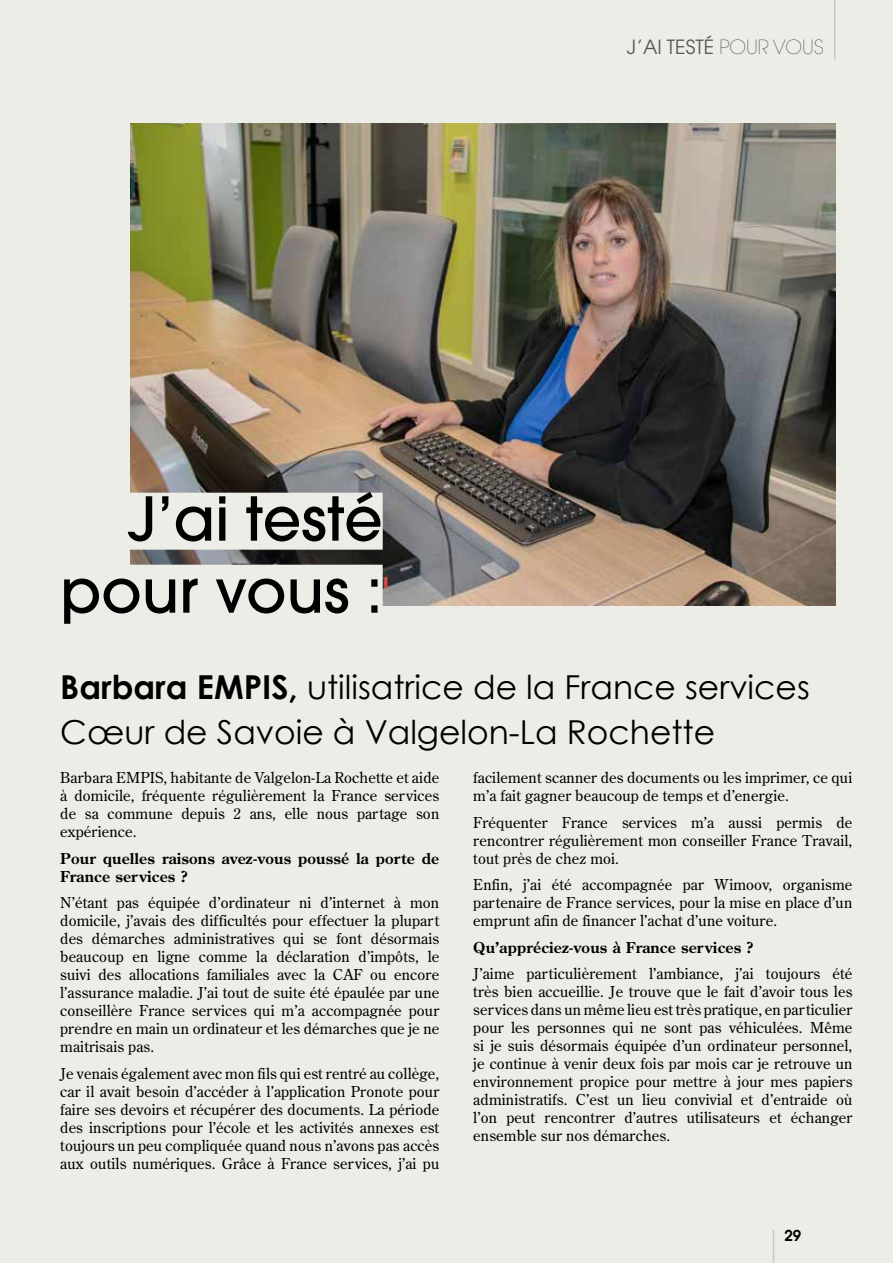
<style>
.page{position:relative;width:893px;height:1263px;background:#edede8}
.page>*{position:absolute;margin:0;border:0;box-sizing:border-box;transform-origin:0 0}
.t1{font:500 60px/72px "Avant Garde";color:#000;text-align:right}
.t2{font:33px/45px "Century Gothic";color:#000}
.t3{font:19.5px "Avant Garde";color:#575756}
.t4{font:15px/18px "Century Old Style";letter-spacing:.01em;color:#000;text-align:justify}
.t5{font:700 15px/18px "Century Old Style";letter-spacing:.01em;color:#000}
.t6{font:600 15px "Avant Garde";color:#000}
.s1{font-weight:200}
.s2{font-weight:700}
</style>
<div class="page">
<img style="left:130px;top:123px;width:705px;height:482px">
<div style="left:128px;top:493px;width:255px;height:57px;background:#edede8"></div>
<div style="left:60px;top:565px;width:323px;height:57px;background:#edede8"></div>
<hr style="left:834px;top:0;width:1px;height:60px;background:#c7c7c7">
<hr style="left:773px;top:1230px;width:1px;height:33px;background:#c7c7c7">
<h1 class="t1" style="left:60px;top:483px;width:324px">J’ai testé pour vous :</h1>
<h3 class="t3" style="left:627px;top:36px;width:199px">J’AI TESTÉ <span class="s1">POUR VOUS</span></h3>
<h2 class="t2" style="left:60px;top:664px;width:751px"><span class="s2">Barbara EMPIS,</span> utilisatrice de la France services<br>Cœur de Savoie à Valgelon-La Rochette</h2>
<p class="t4" style="left:60px;top:768px;width:381px">Barbara EMPIS, habitante de Valgelon-La Rochette et aide à domicile, fréquente régulièrement la France services de sa commune depuis 2 ans, elle nous partage son expérience.</p>
<p class="t5" style="left:60px;top:849px;width:381px">Pour quelles raisons avez-vous poussé la porte de<br>France services ?</p>
<p class="t4" style="left:60px;top:893px;width:381px">N’étant pas équipée d’ordinateur ni d’internet à mon domicile, j’avais des difficultés pour effectuer la plupart des démarches administratives qui se font désormais beaucoup en ligne comme la déclaration d’impôts, le suivi des allocations familiales avec la CAF ou encore l’assurance maladie. J’ai tout de suite été épaulée par une conseillère France services qui m’a accompagnée pour prendre en main un ordinateur et les démarches que je ne maitrisais pas.</p>
<p class="t4" style="left:60px;top:1064px;width:381px">Je venais également avec mon fils qui est rentré au collège, car il avait besoin d’accéder à l’application Pronote pour faire ses devoirs et récupérer des documents. La période des inscriptions pour l’école et les activités annexes est toujours un peu compliquée quand nous n’avons pas accès aux outils numériques. Grâce à France services, j’ai pu</p>
<p class="t4" style="left:473px;top:768px;width:380px">facilement scanner des documents ou les imprimer, ce qui m’a fait gagner beaucoup de temps et d’energie.</p>
<p class="t4" style="left:473px;top:813px;width:381px">Fréquenter France services m’a aussi permis de rencontrer régulièrement mon conseiller France Travail, tout près de chez moi.</p>
<p class="t4" style="left:473px;top:875px;width:381px">Enfin, j’ai été accompagnée par Wimoov, organisme partenaire de France services, pour la mise en place d’un emprunt afin de financer l’achat d’une voiture.</p>
<p class="t5" style="left:473px;top:938px;width:282px">Qu’appréciez-vous à France services ?</p>
<p class="t4" style="left:473px;top:964px;width:381px">J’aime particulièrement l’ambiance, j’ai toujours été très bien accueillie. Je trouve que le fait d’avoir tous les services dans un même lieu est très pratique, en particulier pour les personnes qui ne sont pas véhiculées. Même si je suis désormais équipée d’un ordinateur personnel, je continue à venir deux fois par mois car je retrouve un environnement propice pour mettre à jour mes papiers administratifs. C’est un lieu convivial et d’entraide où l’on peut rencontrer d’autres utilisateurs et échanger ensemble sur nos démarches.</p>
<p class="t6" style="left:784px;top:1226px;width:18px">29</p>
</div>
